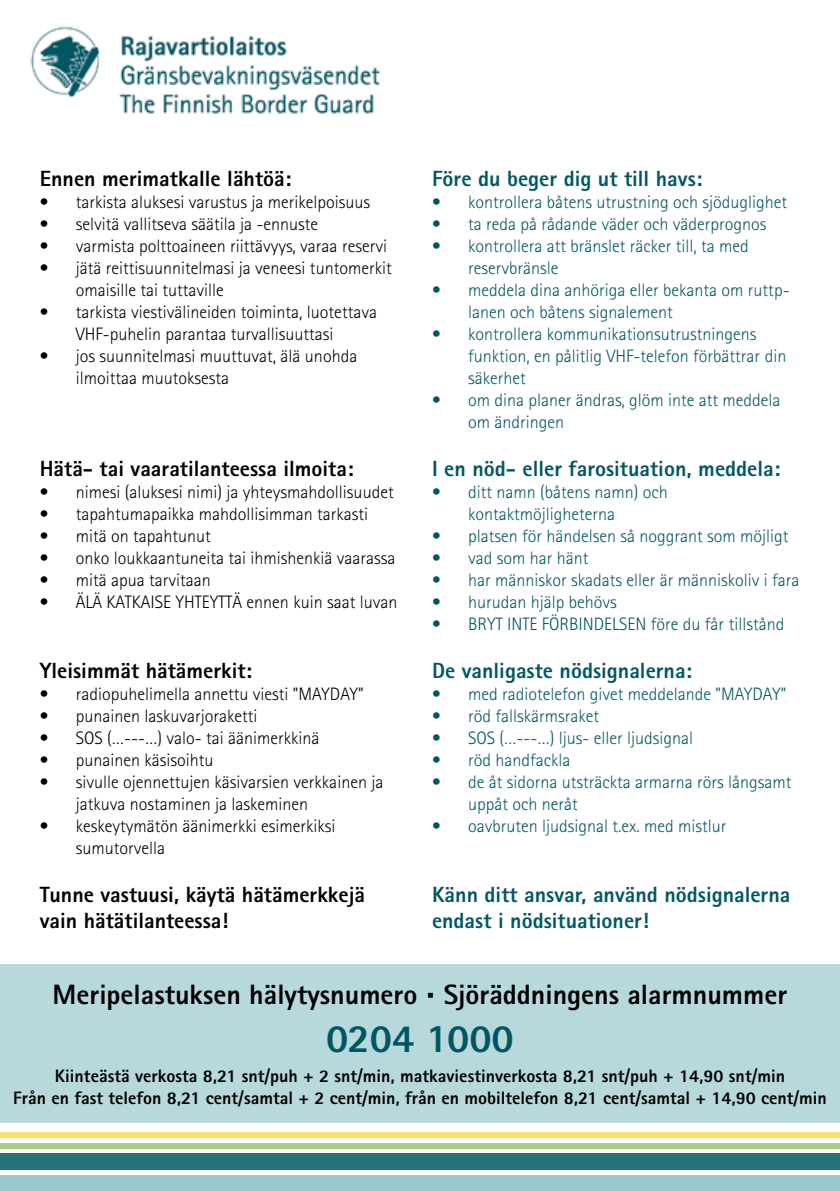
<style>
.page{position:relative;width:840px;height:1191px;background:#fff}
.page>*{position:absolute;margin:0;border:0;box-sizing:border-box;transform-origin:0 0}
.t1{font:800 40px "Rotis Sans Serif Std";color:#005763}
.t2{font:800 28px "Rotis Sans Serif Std";color:#000}
.t3{font:800 22px/26px "Rotis Sans Serif Std";color:#005763}
.t4{font:800 22px/26px "Rotis Sans Serif Std";color:#000}
.t5{font:300 18px/22px "Rotis Sans Serif Std";color:#000}
.t6{font:300 18px/22px "Rotis Sans Serif Std";color:#005763}
.t7{font:800 18px/22px "Rotis Sans Serif Std";color:#000;text-align:center}
.s1{font-size:40px}
</style>
<div class="page">
<div style="left:0;top:1143px;width:839px;height:5px;background:#adcd85"></div>
<div style="left:0;top:1132px;width:839px;height:5px;background:#ffe06d"></div>
<div style="left:0;top:1153px;width:839px;height:17px;background:#26707a"></div>
<div style="left:0;top:1175px;width:839px;height:16px;background:#9ac8cd"></div>
<img style="left:30px;top:27px;width:350px;height:87px">
<div style="left:0;top:964px;width:839px;height:159px;background:#b8d9dc"></div>
<p class="t4" style="left:40px;top:165px;width:253px">Ennen merimatkalle lähtöä:</p>
<p class="t5" style="left:40px;top:191px;width:332px">• tarkista aluksesi varustus ja merikelpoisuus</p>
<p class="t5" style="left:40px;top:213px;width:280px">• selvitä vallitseva säätila ja -ennuste</p>
<p class="t5" style="left:40px;top:235px;width:348px">• varmista polttoaineen riittävyys, varaa reservi</p>
<p class="t5" style="left:76px;top:257px;width:317px;text-indent:-36px">• jätä reittisuunnitelmasi ja veneesi tuntomerkit omaisille tai tuttaville</p>
<p class="t5" style="left:40px;top:301px;width:338px;text-align:center">• tarkista viestivälineiden toiminta, luotettava<br>VHF-puhelin parantaa turvallisuuttasi</p>
<p class="t5" style="left:76px;top:345px;width:283px;text-indent:-36px">• jos suunnitelmasi muuttuvat, älä unohda ilmoittaa muutoksesta</p>
<p class="t4" style="left:40px;top:455px;width:315px">Hätä- tai vaaratilanteessa ilmoita:</p>
<p class="t5" style="left:40px;top:481px;width:355px">• nimesi (aluksesi nimi) ja yhteysmahdollisuudet</p>
<p class="t5" style="left:40px;top:503px;width:330px">• tapahtumapaikka mahdollisimman tarkasti</p>
<p class="t5" style="left:40px;top:525px;width:172px">• mitä on tapahtunut</p>
<p class="t5" style="left:40px;top:547px;width:357px">• onko loukkaantuneita tai ihmishenkiä vaarassa</p>
<p class="t5" style="left:40px;top:569px;width:172px">• mitä apua tarvitaan</p>
<p class="t5" style="left:40px;top:591px;width:359px">• ÄLÄ KATKAISE YHTEYTTÄ ennen kuin saat luvan</p>
<p class="t4" style="left:40px;top:657px;width:214px">Yleisimmät hätämerkit:</p>
<p class="t5" style="left:40px;top:683px;width:325px">• radiopuhelimella annettu viesti ”MAYDAY”</p>
<p class="t5" style="left:40px;top:705px;width:219px">• punainen laskuvarjoraketti</p>
<p class="t5" style="left:40px;top:727px;width:281px">• SOS (…---…) valo- tai äänimerkkinä</p>
<p class="t5" style="left:40px;top:749px;width:175px">• punainen käsisoihtu</p>
<p class="t5" style="left:76px;top:771px;width:309px;text-indent:-36px">• sivulle ojennettujen käsivarsien verkkainen ja jatkuva nostaminen ja laskeminen</p>
<p class="t5" style="left:76px;top:815px;width:261px;text-indent:-36px">• keskeytymätön äänimerkki esimerkiksi sumutorvella</p>
<p class="t4" style="left:40px;top:881px;width:326px">Tunne vastuusi, käytä hätämerkkejä vain hätätilanteessa!</p>
<p class="t3" style="left:432px;top:165px;width:272px">Före du beger dig ut till havs:</p>
<p class="t6" style="left:432px;top:191px;width:356px">• kontrollera båtens utrustning och sjöduglighet</p>
<p class="t6" style="left:432px;top:213px;width:336px">• ta reda på rådande väder och väderprognos</p>
<p class="t6" style="left:468px;top:235px;width:282px;text-indent:-36px">• kontrollera att bränslet räcker till, ta med reservbränsle</p>
<p class="t6" style="left:468px;top:279px;width:323px;text-indent:-36px">• meddela dina anhöriga eller bekanta om ruttp&shy;lanen och båtens signalement</p>
<p class="t6" style="left:468px;top:323px;width:319px;text-indent:-36px">• kontrollera kommunikationsutrustningens funktion, en pålitlig VHF-telefon förbättrar din säkerhet</p>
<p class="t6" style="left:468px;top:389px;width:314px;text-indent:-36px">• om dina planer ändras, glöm inte att meddela om ändringen</p>
<p class="t3" style="left:432px;top:455px;width:349px">I en nöd- eller farosituation, meddela:</p>
<p class="t6" style="left:468px;top:481px;width:201px;text-indent:-36px">• ditt namn (båtens namn) och kontaktmöjligheterna</p>
<p class="t6" style="left:432px;top:525px;width:358px">• platsen för händelsen så noggrant som möjligt</p>
<p class="t6" style="left:432px;top:547px;width:158px">• vad som har hänt</p>
<p class="t6" style="left:432px;top:569px;width:369px">• har människor skadats eller är människoliv i fara</p>
<p class="t6" style="left:432px;top:591px;width:186px">• hurudan hjälp behövs</p>
<p class="t6" style="left:432px;top:613px;width:353px">• BRYT INTE FÖRBINDELSEN före du får tillstånd</p>
<p class="t3" style="left:432px;top:657px;width:261px">De vanligaste nödsignalerna:</p>
<p class="t6" style="left:432px;top:683px;width:355px">• med radiotelefon givet meddelande ”MAYDAY”</p>
<p class="t6" style="left:432px;top:705px;width:168px">• röd fallskärmsraket</p>
<p class="t6" style="left:432px;top:727px;width:262px">• SOS (…---…) ljus- eller ljudsignal</p>
<p class="t6" style="left:432px;top:749px;width:140px">• röd handfackla</p>
<p class="t6" style="left:468px;top:771px;width:325px;text-indent:-36px">• de åt sidorna utsträckta armarna rörs långsamt uppåt och neråt</p>
<p class="t6" style="left:432px;top:815px;width:296px">• oavbruten ljudsignal t.ex. med mistlur</p>
<p class="t3" style="left:432px;top:881px;width:360px">Känn ditt ansvar, använd nödsignalerna endast i nödsituationer!</p>
<h2 class="t2" style="left:53px;top:976px;width:735px">Meripelastuksen hälytysnumero <span class="s1">∙</span> Sjöräddningens alarmnummer</h2>
<h1 class="t1" style="left:326px;top:1013px;width:189px">0204 1000</h1>
<p class="t7" style="left:13px;top:1064px;width:814px">Kiinteästä verkosta 8,21 snt/puh + 2 snt/min, matkaviestinverkosta 8,21 snt/puh + 14,90 snt/min<br>Från en fast telefon 8,21 cent/samtal + 2 cent/min, från en mobiltelefon 8,21 cent/samtal + 14,90 cent/min</p>
</div>
